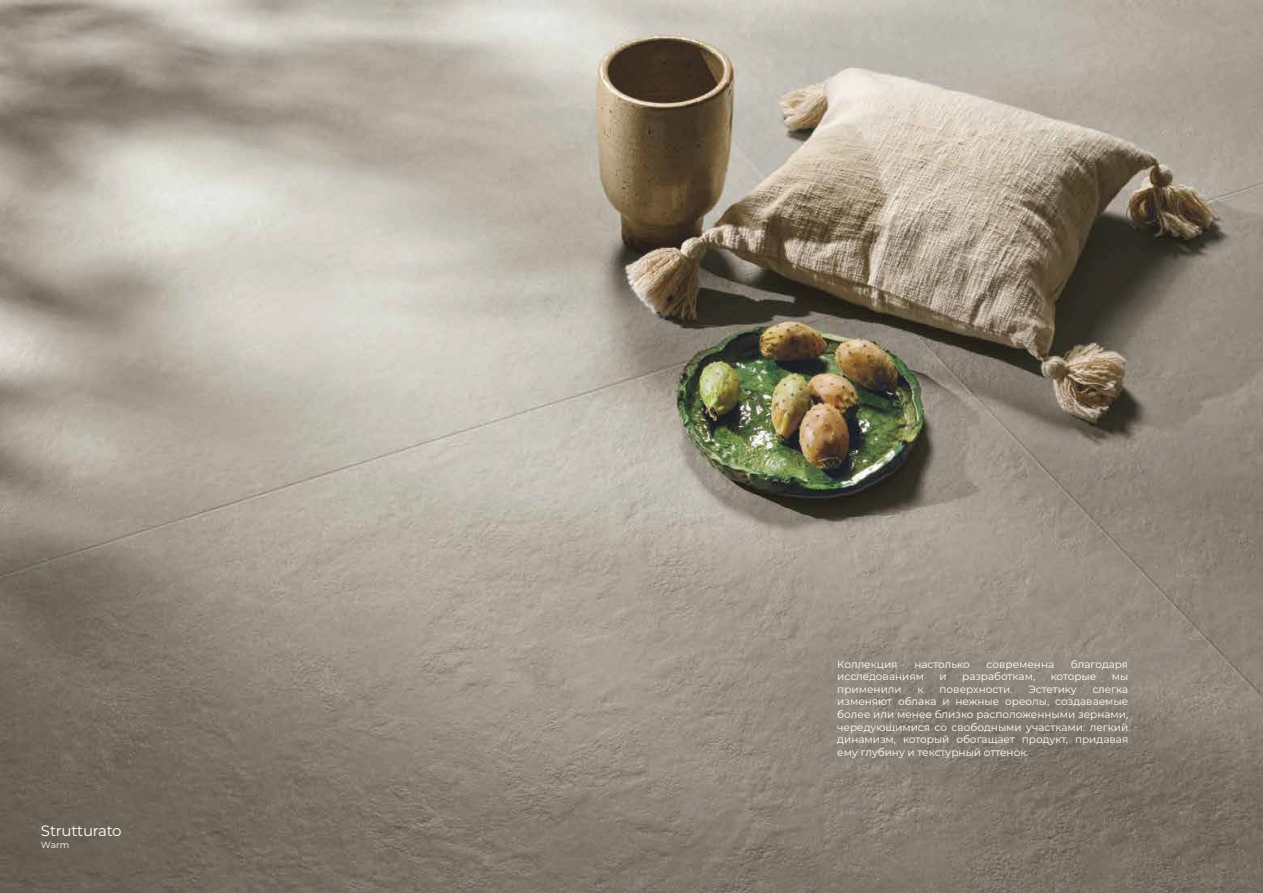
<style>
.page{position:relative;width:1263px;height:893px;background:#fff}
.page>*{position:absolute;margin:0;border:0;box-sizing:border-box;transform-origin:0 0}
.t1{font:15px "Montserrat";letter-spacing:-.02em;color:#fff}
.t2{font:10.5px/12.6px "Montserrat";color:#fff;text-align:justify}
.t3{font:9px "Montserrat";color:#fff}
</style>
<div class="page">
<img style="left:0;top:0;width:1263px;height:893px">
<h1 class="t1" style="left:41px;top:820px;width:82px">Strutturato</h1>
<p class="t3" style="left:41px;top:838px;width:30px">Warm</p>
<p class="t2" style="left:837px;top:657px;width:62px">Коллекция</p>
<p class="t2" style="left:914px;top:657px;width:57px">настолько</p>
<p class="t2" style="left:986px;top:657px;width:69px">современна</p>
<p class="t2" style="left:1071px;top:657px;width:59px">благодаря</p>
<p class="t2" style="left:837px;top:670px;width:88px">исследованиям</p>
<p class="t2" style="left:939px;top:670px;width:9px">и</p>
<p class="t2" style="left:962px;top:670px;width:75px">разработкам,</p>
<p class="t2" style="left:1051px;top:670px;width:47px">которые</p>
<p class="t2" style="left:1112px;top:670px;width:18px">мы</p>
<p class="t2" style="left:837px;top:682px;width:66px">применили</p>
<p class="t2" style="left:918px;top:682px;width:8px">к</p>
<p class="t2" style="left:939px;top:682px;width:75px">поверхности.</p>
<p class="t2" style="left:1028px;top:682px;width:50px">Эстетику</p>
<p class="t2" style="left:837px;top:682px;width:293px;text-indent:255px">слегка изменяют облака и нежные ореолы, создаваемые более или менее близко расположенными зернами, чередующимися со свободными участками: легкий динамизм, который обогащает продукт, придавая ему глубину и текстурный оттенок.</p>
</div>
